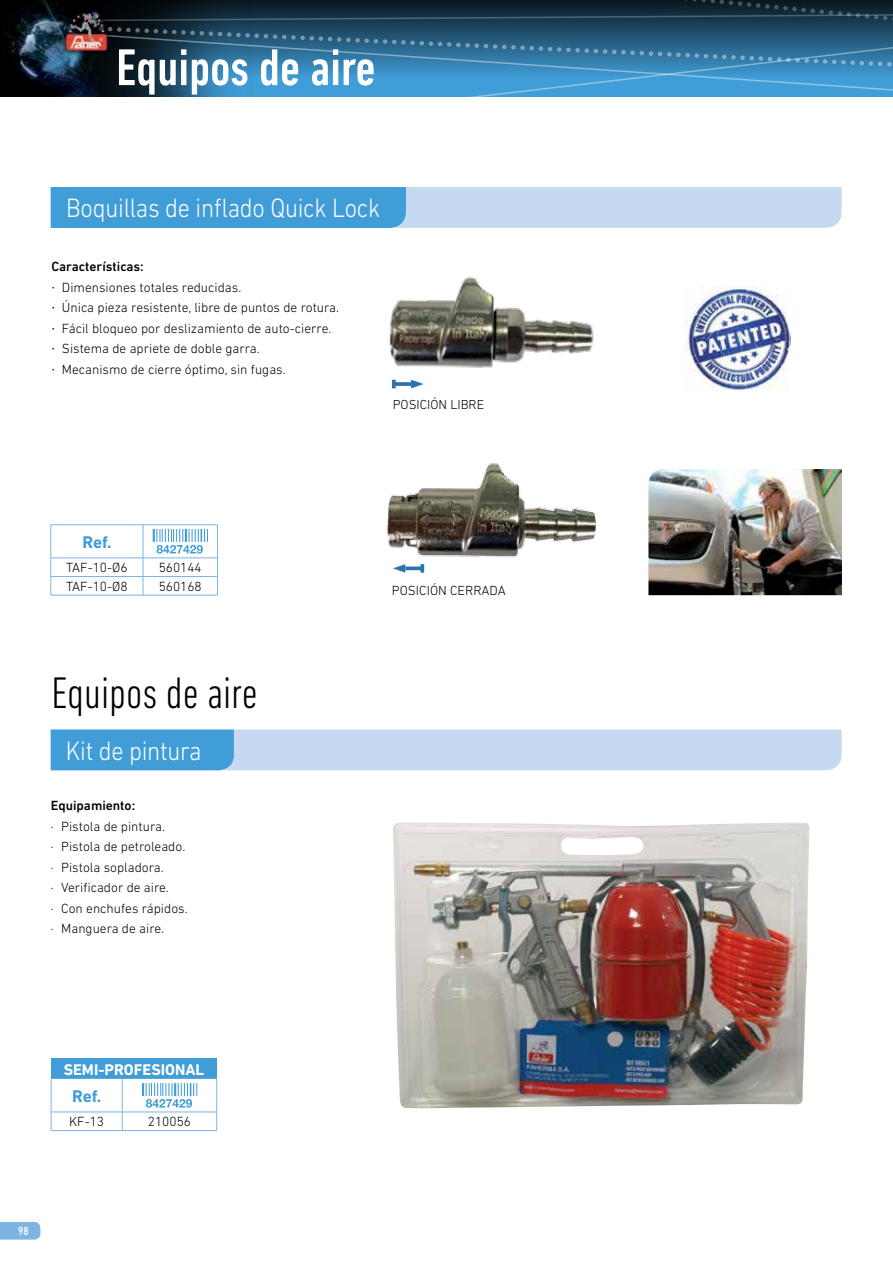
<style>
.page{position:relative;width:893px;height:1263px;background:#fff}
.page>*{position:absolute;margin:0;border:0;box-sizing:border-box;transform-origin:0 0}
.t1{font:500 condensed 52.5px "DIN Next LT Pro";color:#fff}
.t2{font:300 condensed 45px "DIN Next LT Pro";color:#000}
.t3{font:300 27px "DIN Next LT Pro";letter-spacing:-.01em;color:#fff;scale:.9 1}
.t4{font:700 17.25px "DIN Next LT Pro";letter-spacing:-.01em;color:#419dd7}
.t5{font:700 15.75px "DIN Next LT Pro";color:#fff}
.t6{font:300 13.5px/20.4px "DIN Next LT Pro";color:#000}
.t7{font:500 13.5px "DIN Next LT Pro";color:#000}
.t8{font:300 13.35px "DIN Next LT Pro";color:#000}
.t9{font:300 13.2px "DIN Next LT Pro";color:#000}
.t10{font:500 12px "DIN Next LT Pro";color:#fff;scale:.8 1}
.s1{font-weight:500}
.s2{font-family:"Helvetica Neue"}
</style>
<div class="page">
<img style="left:0;top:0;width:287px;height:97px">
<svg style="left:105px;top:31px;width:320px;height:66px;background:#2d698e"></svg>
<svg style="left:94px;top:7px;width:331px;height:24px;background:#162f3f"></svg>
<svg style="left:425px;top:0;width:468px;height:97px;background:#2e698d"></svg>
<img style="left:64px;top:9px;width:47px;height:45px">
<svg style="left:0;top:1222px;width:40px;height:17px"></svg>
<svg style="left:51px;top:729px;width:791px;height:41px;background:#a7cceb"></svg>
<img style="left:648px;top:469px;width:194px;height:126px">
<hr style="left:51px;top:595px;width:92px;height:1px;background:#7eb4e1">
<hr style="left:143px;top:595px;width:75px;height:1px;background:#7eb4e1">
<hr style="left:51px;top:524px;width:92px;height:1px;background:#7eb4e1">
<hr style="left:143px;top:524px;width:75px;height:1px;background:#7eb4e1">
<svg style="left:51px;top:525px;width:167px;height:70px"></svg>
<svg style="left:51px;top:187px;width:791px;height:41px;background:#8abee5"></svg>
<div style="left:51px;top:1058px;width:166px;height:21px;background:#419dd7"></div>
<hr style="left:51px;top:1130px;width:71px;height:1px;background:#7eb4e1">
<hr style="left:122px;top:1130px;width:95px;height:1px;background:#7eb4e1">
<svg style="left:51px;top:1079px;width:166px;height:51px"></svg>
<img style="left:393px;top:822px;width:416px;height:287px">
<img style="left:389px;top:276px;width:205px;height:104px">
<img style="left:387px;top:463px;width:209px;height:110px">
<svg style="left:396px;top:382px;width:15px;height:4px"></svg>
<svg style="left:411px;top:380px;width:13px;height:8px"></svg>
<svg style="left:392px;top:380px;width:4px;height:8px"></svg>
<img style="left:684px;top:287px;width:106px;height:103px">
<h1 class="t1" style="left:116px;top:38px;width:261px">Equipos de aire</h1>
<h3 class="t3" style="left:66px;top:193px;width:350px">Boquillas de inflado Quick Lock</h3>
<p class="t6" style="left:51px;top:256px;width:289px"><span class="s1">Características:<br></span><span class="s2">·</span> Dimensiones totales reducidas.<br><span class="s2">·</span> Única pieza resistente, libre de puntos de rotura. <span class="s2">·</span> Fácil bloqueo por deslizamiento de auto-cierre.<br><span class="s2">·</span> Sistema de apriete de doble garra.<br><span class="s2">·</span> Mecanismo de cierre óptimo, sin fugas.</p>
<p class="t9" style="left:393px;top:397px;width:93px">POSICIÓN LIBRE</p>
<p class="t4" style="left:83px;top:532px;width:31px">Ref.</p>
<p class="t6" style="left:66px;top:557px;width:63px">TAF-10-Ø6</p>
<p class="t6" style="left:159px;top:557px;width:45px">560144</p>
<p class="t6" style="left:66px;top:576px;width:63px">TAF-10-Ø8</p>
<p class="t6" style="left:159px;top:576px;width:45px">560168</p>
<h2 class="t2" style="left:51px;top:667px;width:208px">Equipos de aire</h2>
<h3 class="t3" style="left:66px;top:735px;width:152px">Kit de pintura</h3>
<p class="t7" style="left:51px;top:798px;width:86px">Equipamiento:</p>
<p class="t6" style="left:51px;top:816px;width:138px">· Pistola de pintura.<br>· Pistola de petroleado. · Pistola sopladora.<br>· Verificador de aire.<br>· Con enchufes rápidos. · Manguera de aire.</p>
<p class="t8" style="left:392px;top:583px;width:115px">POSICIÓN CERRADA</p>
<p class="t5" style="left:64px;top:1060px;width:142px">SEMI-PROFESIONAL</p>
<p class="t4" style="left:72px;top:1086px;width:31px">Ref.</p>
<p class="t6" style="left:69px;top:1111px;width:36px">KF-13</p>
<p class="t6" style="left:148px;top:1111px;width:45px">210056</p>
<p class="t10" style="left:18px;top:1223px;width:15px">98</p>
</div>
